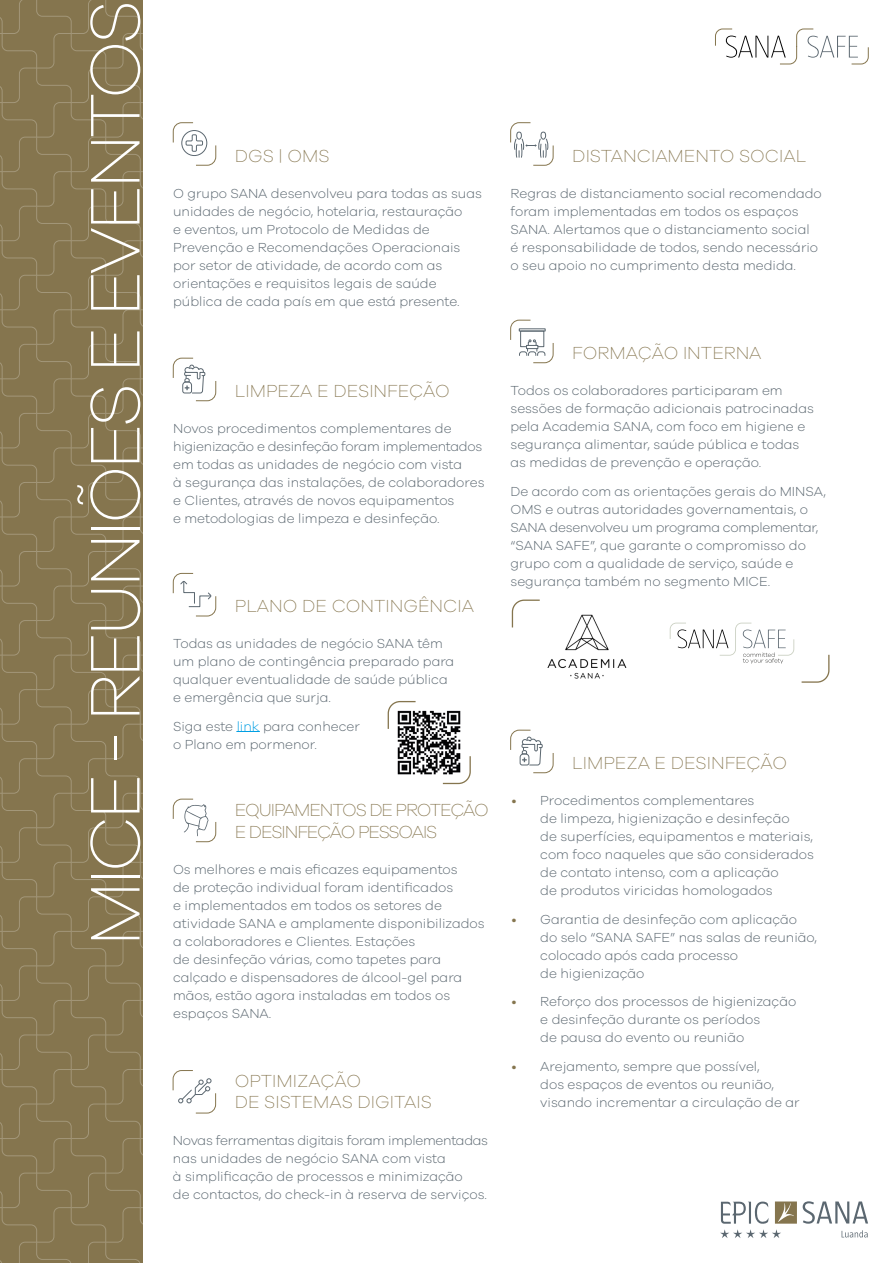
<style>
.page{position:relative;width:893px;height:1263px;background:#fff}
.page>*{position:absolute;margin:0;border:0;box-sizing:border-box;transform-origin:0 0}
.t1{font:200 72.3px "Galano Grotesque";letter-spacing:-.06em;color:#fff}
.t2{font:200 18px/21.6px "Galano Grotesque";color:#85754e}
.t3{font:200 18px/21.6px "Galano Grotesque";letter-spacing:-.06em;color:#85754e}
.t4{font:300 13.5px/18px "Galano Grotesque";color:#5b6770}
.s1{color:#009fe3}
.s2{color:#85754e}
</style>
<div class="page">
<svg style="left:0;top:0;width:142px;height:1263px;background:#867650"></svg>
<svg style="left:715px;top:28px;width:154px;height:37px"></svg>
<svg style="left:720px;top:1201px;width:77px;height:37px"></svg>
<svg style="left:803px;top:1201px;width:65px;height:23px"></svg>
<svg style="left:842px;top:1230px;width:26px;height:7px"></svg>
<img style="left:397px;top:710px;width:64px;height:65px">
<svg style="left:172px;top:798px;width:45px;height:45px"></svg>
<svg style="left:510px;top:122px;width:44px;height:44px"></svg>
<svg style="left:510px;top:729px;width:44px;height:45px"></svg>
<svg style="left:172px;top:122px;width:45px;height:44px"></svg>
<svg style="left:511px;top:599px;width:29px;height:29px"></svg>
<svg style="left:801px;top:654px;width:29px;height:29px"></svg>
<img style="left:537px;top:613px;width:90px;height:66px">
<svg style="left:670px;top:623px;width:124px;height:41px"></svg>
<svg style="left:510px;top:319px;width:44px;height:45px"></svg>
<svg style="left:172px;top:357px;width:45px;height:45px"></svg>
<svg style="left:172px;top:1070px;width:45px;height:44px"></svg>
<svg style="left:237px;top:731px;width:23px;height:1px"></svg>
<svg style="left:387px;top:701px;width:30px;height:29px"></svg>
<svg style="left:442px;top:755px;width:29px;height:30px"></svg>
<svg style="left:172px;top:572px;width:45px;height:45px"></svg>
<h1 class="t1" style="left:72px;top:946px;width:948px;rotate:-90deg">MICE - REUNIÕES E EVENTOS</h1>
<h2 class="t2" style="left:235px;top:144px;width:96px">DGS | OMS</h2>
<p class="t4" style="left:173px;top:184px;width:310px">O grupo SANA desenvolveu para todas as suas unidades de negócio, hotelaria, restauração<br>e eventos, um Protocolo de Medidas de Prevenção e Recomendações Operacionais por setor de atividade, de acordo com as orientações e requisitos legais de saúde pública de cada país em que está presente.</p>
<h2 class="t2" style="left:235px;top:380px;width:216px">LIMPEZA E DESINFEÇÃO</h2>
<p class="t4" style="left:173px;top:419px;width:313px">Novos procedimentos complementares de higienização e desinfeção foram implementados em todas as unidades de negócio com vista<br>à segurança das instalações, de colaboradores e Clientes, através de novos equipamentos<br>e metodologias de limpeza e desinfeção.</p>
<h2 class="t2" style="left:235px;top:595px;width:241px">PLANO DE CONTINGÊNCIA</h2>
<p class="t4" style="left:173px;top:634px;width:283px">Todas as unidades de negócio SANA têm um plano de contingência preparado para qualquer eventualidade de saúde pública e emergência que surja.</p>
<p class="t4" style="left:173px;top:717px;width:188px">Siga este <span class="s1">link</span> para conhecer o Plano em pormenor.</p>
<h2 class="t3" style="left:235px;top:799px;width:255px">EQUIPAMENTOS DE PROTEÇÃO<br>E DESINFEÇÃO PESSOAIS</h2>
<p class="t4" style="left:173px;top:860px;width:313px">Os melhores e mais eficazes equipamentos<br>de proteção individual foram identificados<br>e implementados em todos os setores de atividade SANA e amplamente disponibilizados a colaboradores e Clientes. Estações<br>de desinfeção várias, como tapetes para calçado e dispensadores de álcool-gel para mãos, estão agora instaladas em todos os espaços SANA.</p>
<h2 class="t2" style="left:235px;top:1069px;width:199px">OPTIMIZAÇÃO<br>DE SISTEMAS DIGITAIS</h2>
<p class="t4" style="left:173px;top:1131px;width:317px">Novas ferramentas digitais foram implementadas nas unidades de negócio SANA com vista<br>à simplificação de processos e minimização<br>de contactos, do check-in à reserva de serviços.</p>
<h2 class="t2" style="left:572px;top:144px;width:235px">DISTANCIAMENTO SOCIAL</h2>
<p class="t4" style="left:510px;top:184px;width:313px">Regras de distanciamento social recomendado foram implementadas em todos os espaços SANA. Alertamos que o distanciamento social<br>é responsabilidade de todos, sendo necessário o seu apoio no cumprimento desta medida.</p>
<h2 class="t2" style="left:572px;top:342px;width:191px">FORMAÇÃO INTERNA</h2>
<p class="t4" style="left:510px;top:381px;width:305px">Todos os colaboradores participaram em sessões de formação adicionais patrocinadas pela Academia SANA, com foco em higiene e segurança alimentar, saúde pública e todas as medidas de prevenção e operação.</p>
<p class="t4" style="left:510px;top:481px;width:317px">De acordo com as orientações gerais do MINSA, OMS e outras autoridades governamentais, o SANA desenvolveu um programa complementar, “SANA SAFE”, que garante o compromisso do grupo com a qualidade de serviço, saúde e segurança também no segmento MICE.</p>
<h2 class="t2" style="left:572px;top:752px;width:216px">LIMPEZA E DESINFEÇÃO</h2>
<p class="t4" style="left:540px;top:791px;width:275px;text-indent:-29px"><span class="s2">•</span> Procedimentos complementares<br>de limpeza, higienização e desinfeção<br>de superfícies, equipamentos e materiais, com foco naqueles que são considerados de contato intenso, com a aplicação<br>de produtos viricidas homologados</p>
<p class="t4" style="left:540px;top:909px;width:278px;text-indent:-29px"><span class="s2">•</span> Garantia de desinfeção com aplicação do selo “SANA SAFE” nas salas de reunião, colocado após cada processo<br>de higienização</p>
<p class="t4" style="left:540px;top:992px;width:258px;text-indent:-29px"><span class="s2">•</span> Reforço dos processos de higienização e desinfeção durante os períodos<br>de pausa do evento ou reunião</p>
<p class="t4" style="left:540px;top:1056px;width:261px;text-indent:-29px"><span class="s2">•</span> Arejamento, sempre que possível,<br>dos espaços de eventos ou reunião, visando incrementar a circulação de ar</p>
</div>
